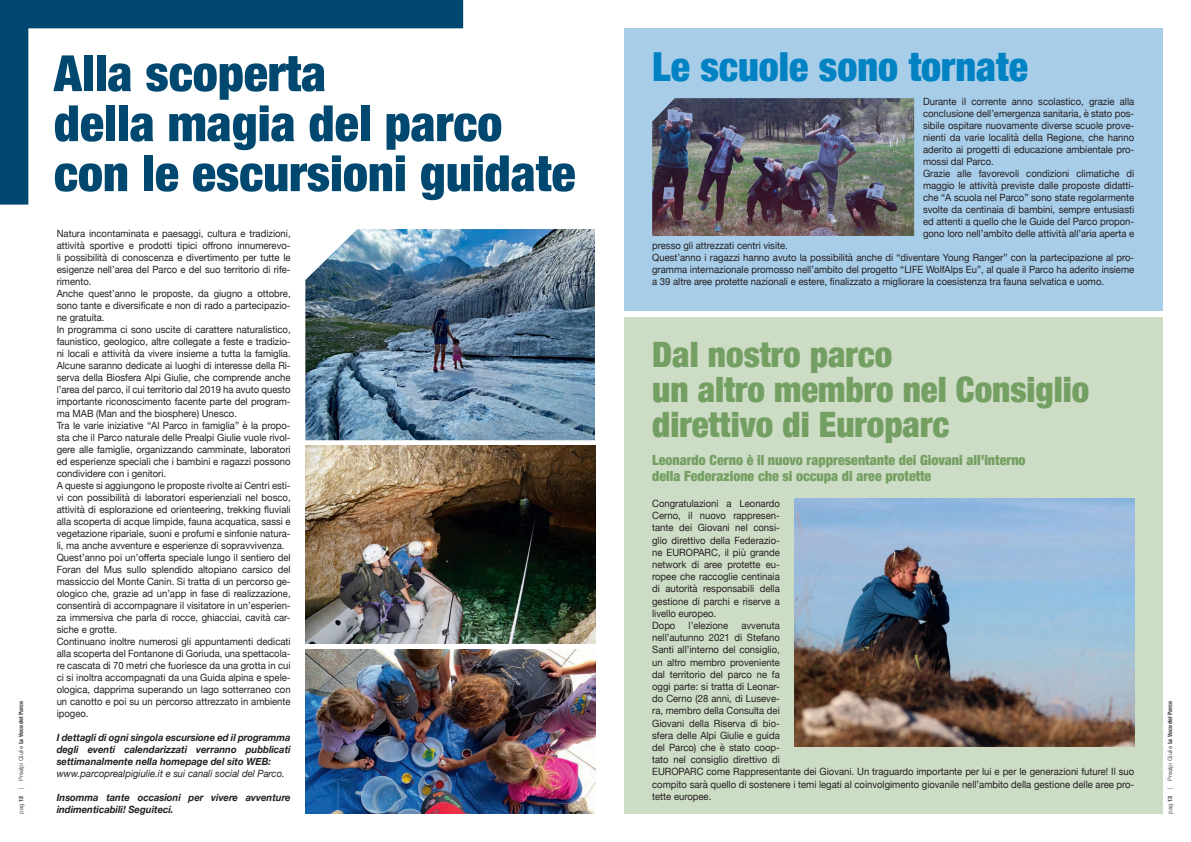
<style>
.page{position:relative;width:1191px;height:842px;background:#fff}
.page>*{position:absolute;margin:0;border:0;box-sizing:border-box;transform-origin:0 0}
.t1{font:900 condensed 50px "Helvetica Neue";color:#00486f}
.t2{font:900 condensed 40px "Helvetica Neue";color:#0082c3}
.t3{font:900 condensed 35px/35px "Helvetica Neue";color:#749f62}
.t4{font:900 condensed 14px "Helvetica Neue";color:#749f62}
.t5{font:10px/12px "Helvetica Neue";color:#231f20;text-align:justify;scale:.95 1}
.t6{font:italic 700 10px/12px "Helvetica Neue";color:#231f20;text-align:justify;scale:.95 1}
.t7{font:italic 10px "Helvetica Neue";color:#231f20;scale:.95 1}
.t8{font:6px "Helvetica Neue";color:#57585a}
.s1{font-weight:900;font-stretch:condensed}
</style>
<div class="page">
<div style="left:624px;top:317px;width:538px;height:497px;background:#cddcc5"></div>
<div style="left:624px;top:28px;width:538px;height:282px;background:#a7cde9"></div>
<img style="left:652px;top:98px;width:262px;height:138px">
<img style="left:794px;top:499px;width:340px;height:247px">
<svg style="left:0;top:0;width:463px;height:205px"></svg>
<img style="left:305px;top:229px;width:290px;height:211px">
<img style="left:305px;top:445px;width:290px;height:199px">
<img style="left:305px;top:649px;width:290px;height:165px">
<p class="t8" style="left:17px;top:814px;width:115px;rotate:-90deg">pag <span class="s1">12</span> | Prealpi Giulie <span class="s1">La Voce del Parco</span></p>
<p class="t1" style="left:54px;top:32px;width:274px">Alla scoperta</p>
<p class="t1" style="left:54px;top:82px;width:450px">della magia del parco</p>
<p class="t1" style="left:54px;top:132px;width:523px">con le escursioni guidate</p>
<p class="t5" style="left:57px;top:228px;width:248px">Natura incontaminata e paesaggi, cultura e tradizioni, attività sportive e prodotti tipici offrono innumerevo&shy;li possibilità di conoscenza e divertimento per tutte le esigenze nell’area del Parco e del suo territorio di rife&shy;rimento.</p>
<p class="t5" style="left:57px;top:288px;width:248px">Anche quest’anno le proposte, da giugno a ottobre, sono tante e diversificate e non di rado a partecipazio&shy;ne gratuita.</p>
<p class="t5" style="left:57px;top:324px;width:248px">In programma ci sono uscite di carattere naturalistico, faunistico, geologico, altre collegate a feste e tradizio&shy;ni locali e attività da vivere insieme a tutta la famiglia.<br>Alcune saranno dedicate ai luoghi di interesse della Ri&shy;serva della Biosfera Alpi Giulie, che comprende anche l’area del parco, il cui territorio dal 2019 ha avuto questo importante riconoscimento facente parte del program&shy;ma MAB (Man and the biosphere) Unesco.</p>
<p class="t5" style="left:57px;top:420px;width:248px">Tra le varie iniziative “Al Parco in famiglia” è la propo&shy;sta che il Parco naturale delle Prealpi Giulie vuole rivol&shy;gere alle famiglie, organizzando camminate, laboratori ed esperienze speciali che i bambini e ragazzi possono condividere con i genitori.</p>
<p class="t5" style="left:57px;top:480px;width:248px">A queste si aggiungono le proposte rivolte ai Centri esti&shy;vi con possibilità di laboratori esperienziali nel bosco, attività di esplorazione ed orienteering, trekking fluviali alla scoperta di acque limpide, fauna acquatica, sassi e vegetazione ripariale, suoni e profumi e sinfonie natura&shy;li, ma anche avventure e esperienze di sopravvivenza.</p>
<p class="t5" style="left:57px;top:552px;width:248px">Quest’anno poi un’offerta speciale lungo il sentiero del Foran del Mus sullo splendido altopiano carsico del massiccio del Monte Canin. Si tratta di un percorso ge&shy;ologico che, grazie ad un’app in fase di realizzazione, consentirà di accompagnare il visitatore in un’esperien&shy;za immersiva che parla di rocce, ghiacciai, cavità car&shy;siche e grotte.</p>
<p class="t5" style="left:57px;top:636px;width:248px">Continuano inoltre numerosi gli appuntamenti dedicati alla scoperta del Fontanone di Goriuda, una spettacola&shy;re cascata di 70 metri che fuoriesce da una grotta in cui ci si inoltra accompagnati da una Guida alpina e spele&shy;ologica, dapprima superando un lago sotterraneo con un canotto e poi su un percorso attrezzato in ambiente ipogeo.</p>
<p class="t6" style="left:57px;top:731px;width:248px">I dettagli di ogni singola escursione ed il programma degli eventi calendarizzati verranno pubblicati settimanalmente nella homepage del sito WEB:</p>
<p class="t7" style="left:57px;top:766px;width:242px">www.parcoprealpigiulie.it e sui canali social del Parco.</p>
<p class="t6" style="left:57px;top:791px;width:248px">Insomma tante occasioni per vivere avventure indimenticabili! Seguiteci.</p>
<p class="t2" style="left:652px;top:34px;width:377px">Le scuole sono tornate</p>
<p class="t5" style="left:923px;top:96px;width:224px">Durante il corrente anno scolastico, grazie alla conclusione dell’emergenza sanitaria, è stato pos&shy;sibile ospitare nuovamente diverse scuole prove&shy;nienti da varie località della Regione, che hanno aderito ai progetti di educazione ambientale pro&shy;mossi dal Parco.</p>
<p class="t5" style="left:923px;top:168px;width:224px">Grazie alle favorevoli condizioni climatiche di maggio le attività previste dalle proposte didatti&shy;che “A scuola nel Parco” sono state regolarmente svolte da centinaia di bambini, sempre entusiasti ed attenti a quello che le Guide del Parco propon&shy;gono loro nell’ambito delle attività all’aria aperta e</p>
<p class="t5" style="left:652px;top:240px;width:144px">presso gli attrezzati centri visite.</p>
<p class="t5" style="left:652px;top:252px;width:509px">Quest’anno i ragazzi hanno avuto la possibilità anche di “diventare Young Ranger” con la partecipazione al pro&shy;gramma internazionale promosso nell’ambito del progetto “LIFE WolfAlps Eu”, al quale il Parco ha aderito insieme a 39 altre aree protette nazionali e estere, finalizzato a migliorare la coesistenza tra fauna selvatica e uomo.</p>
<p class="t3" style="left:652px;top:335px;width:241px">Dal nostro parco</p>
<p class="t3" style="left:652px;top:370px;width:439px">un altro membro nel Consiglio direttivo di Europarc</p>
<p class="t4" style="left:652px;top:449px;width:375px">Leonardo Cerno è il nuovo rappresentante dei Giovani all’interno</p>
<p class="t4" style="left:652px;top:465px;width:281px">della Federazione che si occupa di aree protette</p>
<p class="t5" style="left:652px;top:498px;width:136px">Congratulazioni a Leonardo Cerno, il nuovo rappresen&shy;tante dei Giovani nel consi&shy;glio direttivo della Federazio&shy;ne EUROPARC, il più grande network di aree protette eu&shy;ropee che raccoglie centinaia di autorità responsabili della gestione di parchi e riserve a livello europeo.</p>
<p class="t5" style="left:652px;top:620px;width:26px">Dopo</p>
<p class="t5" style="left:688px;top:620px;width:43px">l’elezione</p>
<p class="t5" style="left:652px;top:620px;width:509px;text-align:left;text-indent:89px">avvenuta<br>nell’autunno 2021 di Stefano<br>Santi all’interno del consiglio,<br>un altro membro proveniente<br>dal territorio del parco ne fa<br>oggi parte: si tratta di Leonar-<br>do Cerno (28 anni, di Luseve-<br>ra, membro della Consulta dei<br>Giovani della Riserva di bio-<br>sfera delle Alpi Giulie e guida<br>del Parco) che è stato coop-<br>tato nel consiglio direttivo di<br>EUROPARC come Rappresentante dei Giovani. Un traguardo importante per lui e per le generazioni future! Il suo compito sarà quello di sostenere i temi legati al coinvolgimento giovanile nell’ambito della gestione delle aree pro&shy;tette europee.</p>
<p class="t8" style="left:1165px;top:814px;width:115px;rotate:-90deg">pag <span class="s1">13</span> | Prealpi Giulie <span class="s1">La Voce del Parco</span></p>
</div>
